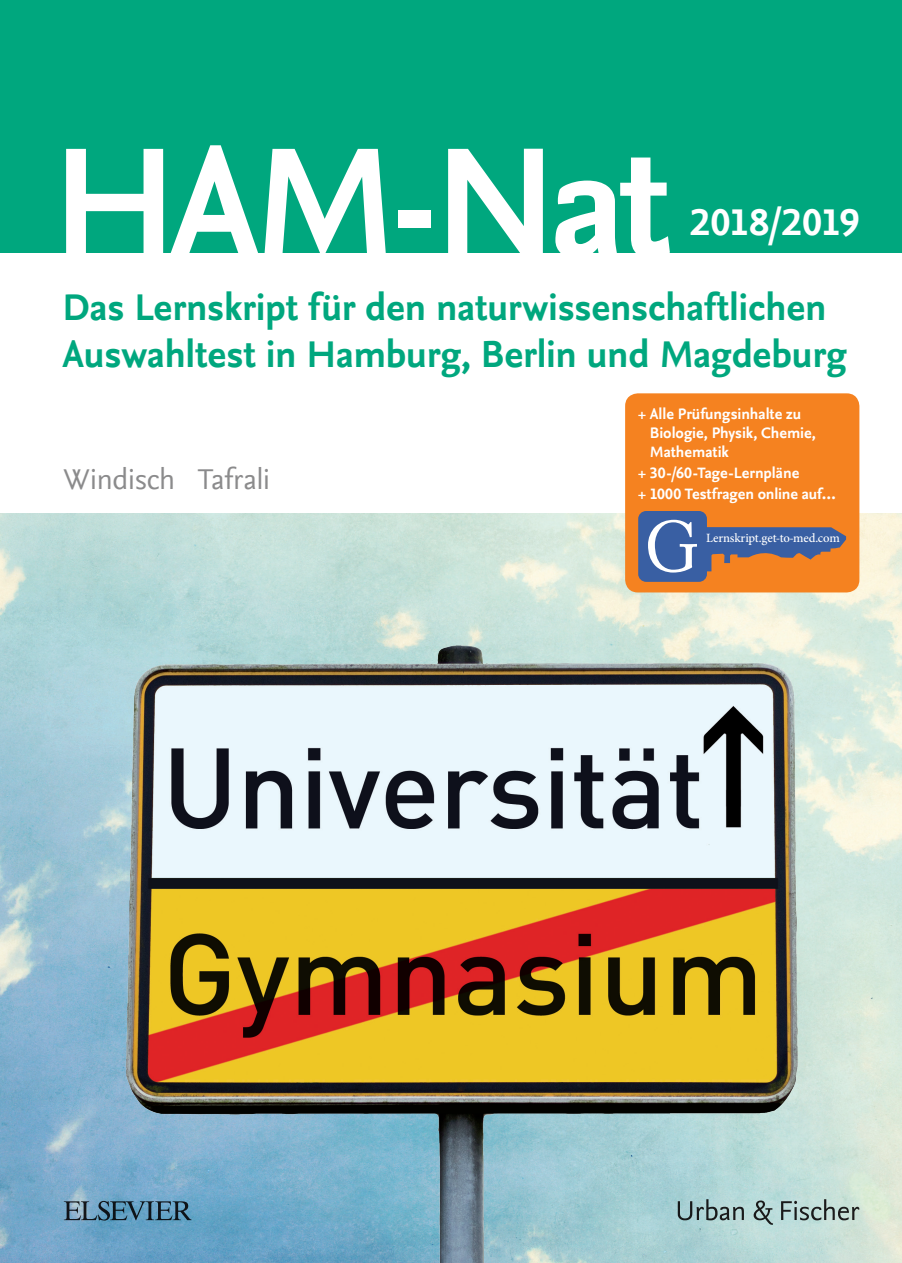
<style>
.page{position:relative;width:902px;height:1263px;background:#fff}
.page>*{position:absolute;margin:0;border:0;box-sizing:border-box;transform-origin:0 0}
.t1{font:700 163.5px "Nexus Sans Offc";letter-spacing:-.04em;color:#fff}
.t2{font:700 39px/46.8px "Nexus Sans Offc";letter-spacing:-.005em;color:#00a77e}
.t3{font:700 39px "Nexus Sans Offc";letter-spacing:-.005em;color:#fff}
.t4{font:30px "Nexus Sans Offc";letter-spacing:-.01em;color:#8b8b8c}
.t5{font:700 15.75px/18.9px "Nexus Sans Offc";letter-spacing:-.005em;color:#fff}
.t6{font:500 12.6px "Minion Pro";letter-spacing:-.01em;color:#fff}
</style>
<div class="page">
<img style="left:0;top:512px;width:901px;height:40px">
<div style="left:0;top:0;width:901px;height:253px;background:#00a77e"></div>
<img style="left:0;top:552px;width:901px;height:711px">
<div style="left:625px;top:393px;width:234px;height:199px;background:#f58220;border-radius:13px"></div>
<svg style="left:638px;top:511px;width:208px;height:71px"></svg>
<h1 class="t1" style="left:52px;top:111px;width:621px">HAM-Nat</h1>
<h2 class="t3" style="left:690px;top:200px;width:170px">2018/2019</h2>
<h2 class="t2" style="left:63px;top:285px;width:786px">Das Lernskript für den naturwissenschaftlichen<br>Auswahltest in Hamburg, Berlin und Magdeburg</h2>
<h3 class="t4" style="left:64px;top:462px;width:208px">Windisch Tafrali</h3>
<p class="t5" style="left:649px;top:405px;width:168px;text-indent:-12px">+ Alle Prüfungsinhalte zu<br>Biologie, Physik, Chemie,<br>Mathematik</p>
<p class="t5" style="left:638px;top:463px;width:199px;line-height:21px">+ 30-/60-Tage-Lernpläne<br>+ 1000 Testfragen online auf…</p>
<p class="t6" style="left:706px;top:529px;width:135px">Lernskript.get-to-med.com</p>
</div>
